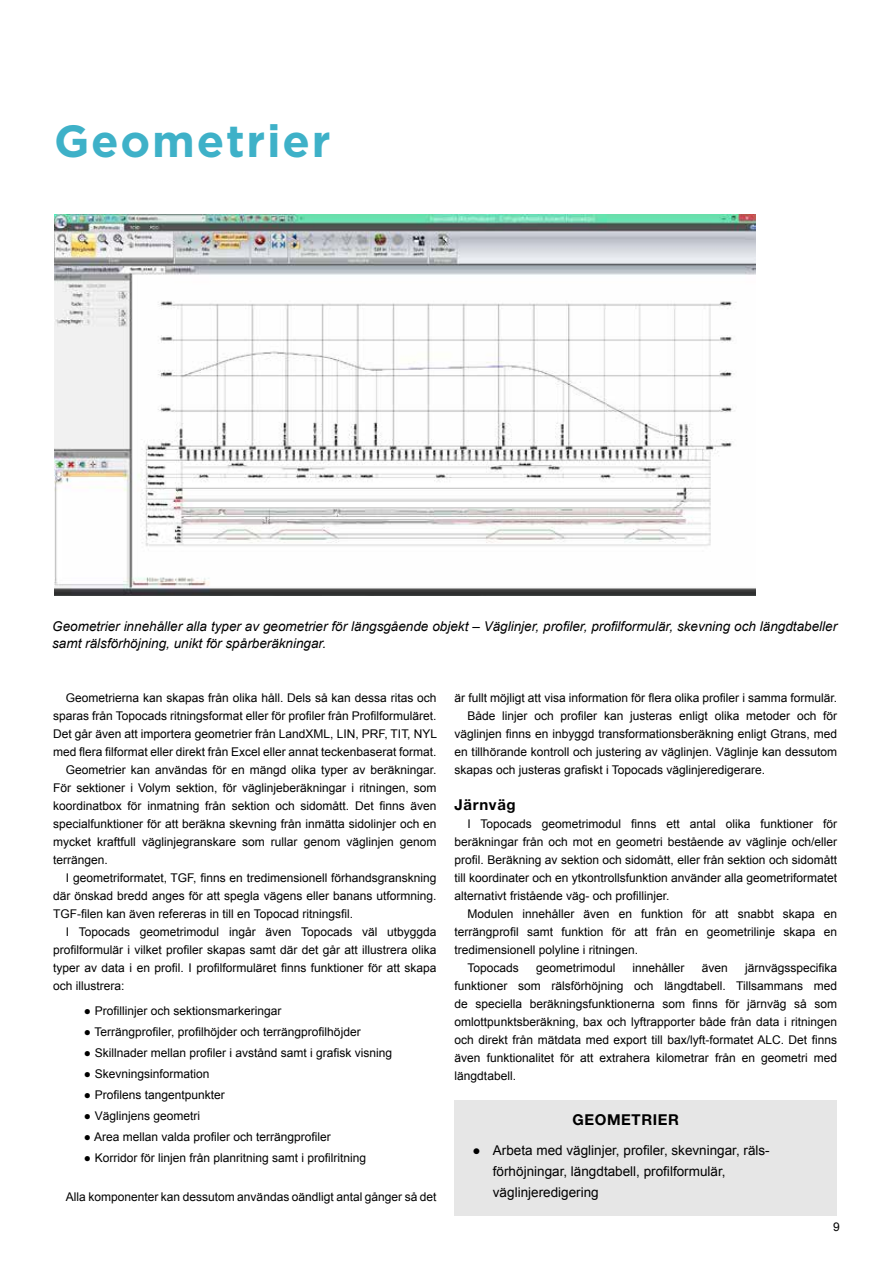
<style>
.page{position:relative;width:893px;height:1263px;background:#fff}
.page>*{position:absolute;margin:0;border:0;box-sizing:border-box;transform-origin:0 0}
.t1{font:700 45px "Gotham";letter-spacing:.04em;color:#3eb1c8}
.t2{font:700 15px "Helvetica Neue LT Std";letter-spacing:.04em;color:#000}
.t3{font:italic 13.5px/16.5px "Arial";color:#000}
.t4{font:13.5px/21px "Arial";color:#000}
.t5{font:12px/18px "Arial";color:#000;text-align:justify}
</style>
<div class="page">
<img style="left:54px;top:215px;width:702px;height:380px">
<div style="left:455px;top:1100px;width:382px;height:115px;background:#e6e6e6"></div>
<h1 class="t1" style="left:54px;top:111px;width:278px">Geometrier</h1>
<p class="t3" style="left:52px;top:619px;width:786px">Geometrier innehåller alla typer av geometrier för längsgående objekt – Väglinjer, profiler, profilformulär, skevning och längdtabeller samt rälsförhöjning, unikt för spårberäkningar.</p>
<p class="t5" style="left:66px;top:689px;width:372px">Geometrierna kan skapas från olika håll. Dels så kan dessa ritas och</p>
<p class="t5" style="left:53px;top:707px;width:385px">sparas från Topocads ritningsformat eller för profiler från Profilformuläret.</p>
<p class="t5" style="left:53px;top:725px;width:385px">Det går även att importera geometrier från LandXML, LIN, PRF, TIT, NYL</p>
<p class="t5" style="left:53px;top:743px;width:385px">med flera filformat eller direkt från Excel eller annat teckenbaserat format.</p>
<p class="t5" style="left:66px;top:761px;width:372px">Geometrier kan användas för en mängd olika typer av beräkningar.</p>
<p class="t5" style="left:53px;top:779px;width:385px">För sektioner i Volym sektion, för väglinjeberäkningar i ritningen, som</p>
<p class="t5" style="left:53px;top:797px;width:385px">koordinatbox för inmatning från sektion och sidomått. Det finns även</p>
<p class="t5" style="left:53px;top:815px;width:385px">specialfunktioner för att beräkna skevning från inmätta sidolinjer och en</p>
<p class="t5" style="left:53px;top:833px;width:385px">mycket kraftfull väglinjegranskare som rullar genom väglinjen genom</p>
<p class="t5" style="left:53px;top:851px;width:56px">terrängen.</p>
<p class="t5" style="left:66px;top:869px;width:372px">I geometriformatet, TGF, finns en tredimensionell förhandsgranskning</p>
<p class="t5" style="left:53px;top:887px;width:385px">där önskad bredd anges för att spegla vägens eller banans utformning.</p>
<p class="t5" style="left:53px;top:905px;width:301px">TGF-filen kan även refereras in till en Topocad ritningsfil.</p>
<p class="t5" style="left:66px;top:923px;width:372px">I Topocads geometrimodul ingår även Topocads väl utbyggda</p>
<p class="t5" style="left:53px;top:941px;width:385px">profilformulär i vilket profiler skapas samt där det går att illustrera olika</p>
<p class="t5" style="left:53px;top:959px;width:385px">typer av data i en profil. I profilformuläret finns funktioner för att skapa</p>
<p class="t5" style="left:53px;top:977px;width:73px">och illustrera:</p>
<p class="t5" style="left:84px;top:1002px;width:199px">● Profillinjer och sektionsmarkeringar</p>
<p class="t5" style="left:84px;top:1023px;width:278px">● Terrängprofiler, profilhöjder och terrängprofilhöjder</p>
<p class="t5" style="left:84px;top:1044px;width:310px">● Skillnader mellan profiler i avstånd samt i grafisk visning</p>
<p class="t5" style="left:84px;top:1065px;width:127px">● Skevningsinformation</p>
<p class="t5" style="left:84px;top:1086px;width:142px">● Profilens tangentpunkter</p>
<p class="t5" style="left:84px;top:1107px;width:118px">● Väglinjens geometri</p>
<p class="t5" style="left:84px;top:1128px;width:248px">● Area mellan valda profiler och terrängprofiler</p>
<p class="t5" style="left:84px;top:1149px;width:284px">● Korridor för linjen från planritning samt i profilritning</p>
<p class="t5" style="left:66px;top:1188px;width:372px">Alla komponenter kan dessutom användas oändligt antal gånger så det</p>
<p class="t5" style="left:455px;top:689px;width:384px">är fullt möjligt att visa information för flera olika profiler i samma formulär.</p>
<p class="t5" style="left:467px;top:707px;width:371px">Både linjer och profiler kan justeras enligt olika metoder och för</p>
<p class="t5" style="left:455px;top:725px;width:384px">väglinjen finns en inbyggd transformationsberäkning enligt Gtrans, med</p>
<p class="t5" style="left:455px;top:743px;width:384px">en tillhörande kontroll och justering av väglinjen. Väglinje kan dessutom</p>
<p class="t5" style="left:455px;top:761px;width:312px">skapas och justeras grafiskt i Topocads väglinjeredigerare.</p>
<p class="t2" style="left:455px;top:795px;width:63px">Järnväg</p>
<p class="t5" style="left:455px;top:815px;width:384px;text-indent:13px">I Topocads geometrimodul finns ett antal olika funktioner för beräkningar från och mot en geometri bestående av väglinje och/eller profil. Beräkning av sektion och sidomått, eller från sektion och sidomått till koordinater och en ytkontrollsfunktion använder alla geometriformatet alternativt fristående väg- och profillinjer.</p>
<p class="t5" style="left:467px;top:905px;width:371px">Modulen innehåller även en funktion för att snabbt skapa en</p>
<p class="t5" style="left:455px;top:923px;width:384px">terrängprofil samt funktion för att från en geometrilinje skapa en</p>
<p class="t5" style="left:455px;top:941px;width:185px">tredimensionell polyline i ritningen.</p>
<p class="t5" style="left:467px;top:959px;width:53px">Topocads</p>
<p class="t5" style="left:536px;top:959px;width:81px">geometrimodul</p>
<p class="t5" style="left:633px;top:959px;width:54px">innehåller</p>
<p class="t5" style="left:702px;top:959px;width:28px">även</p>
<p class="t5" style="left:455px;top:959px;width:384px;text-indent:290px">järnvägsspecifika funktioner som rälsförhöjning och längdtabell. Tillsammans med de speciella beräkningsfunktionerna som finns för järnväg så som omlottpunktsberäkning, bax och lyftrapporter både från data i ritningen och direkt från mätdata med export till bax/lyft-formatet ALC. Det finns även funktionalitet för att extrahera kilometrar från en geometri med längdtabell.</p>
<p class="t2" style="left:572px;top:1110px;width:108px">GEOMETRIER</p>
<p class="t4" style="left:493px;top:1139px;width:278px;text-indent:-20px">● Arbeta med väglinjer, profiler, skevningar, räls&shy;förhöjningar, längdtabell, profilformulär, väglinjeredigering</p>
<p class="t5" style="left:833px;top:1218px;width:8px">9</p>
</div>
